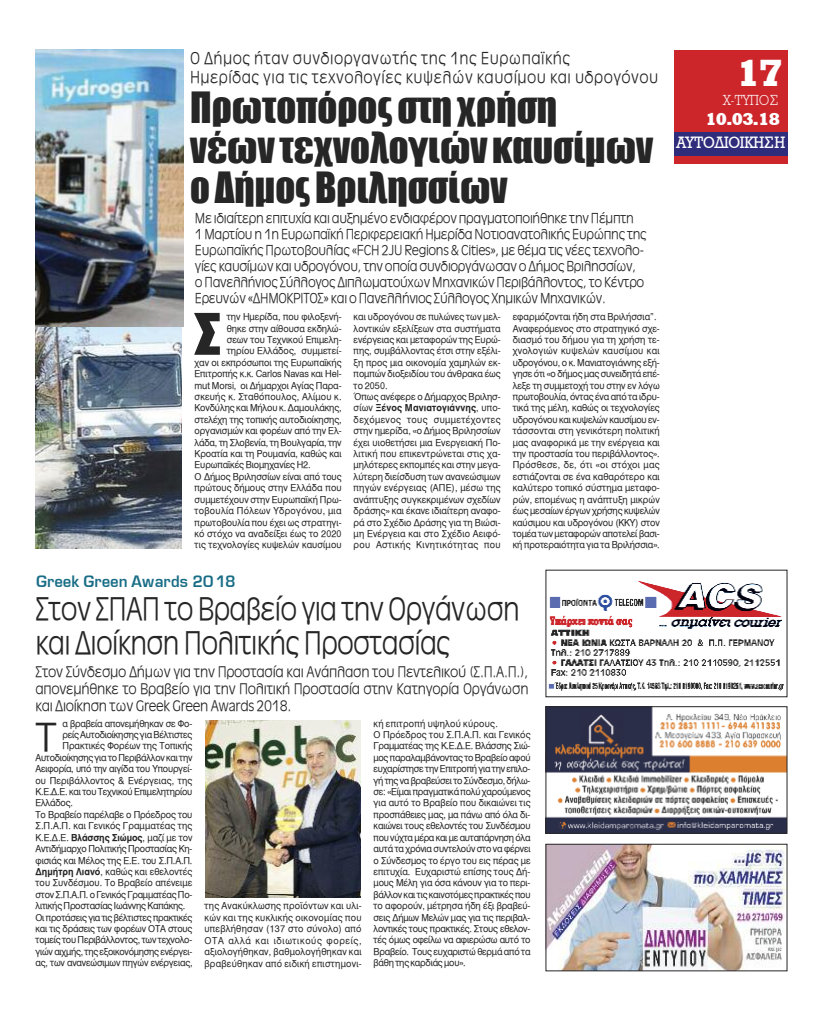
<style>
.page{position:relative;width:823px;height:1021px;background:#fff}
.page>*{position:absolute;margin:0;border:0;box-sizing:border-box;transform-origin:0 0}
.t1{font:52.9px "Impact";color:#272627;scale:1.26 1}
.t2{font:300 42.1px "UB Antique Olive";color:#272627;scale:1.14 1}
.t3{font:39.6px/39.6px "Impact";color:#272627}
.t4{font:900 39px "UB Rockwell";color:#fff;scale:.96 1}
.t5{font:300 34px/34px "UB Antique Olive";letter-spacing:-.025em;color:#272627;scale:.91 1}
.t6{font:300 18px/19px "UB Antique Olive";letter-spacing:.025em;color:#272627;scale:.94 1}
.t7{font:18px "UB Europa Bold";color:#186d86;scale:.95 1}
.t8{font:900 18px "UB Rockwell";color:#fff}
.t9{font:17px "UB Rockwell";letter-spacing:-.015em;color:#fff;scale:.94 1}
.t10{font:300 16px/17px "UB Antique Olive";letter-spacing:-.02em;color:#272627;text-align:justify;scale:.95 1}
.t11{font:300 15px/16px "UB Antique Olive";letter-spacing:-.025em;color:#272627;scale:.95 1}
.t12{font:300 15px "UB Rockwell";color:#fff;scale:.93 1}
.t13{font:9.5px/11.4px "UB Helvetica";letter-spacing:-.01em;color:#272627;scale:.95 1}
.t14{font:9.5px "UB Helvetica";letter-spacing:-.03em;color:#272627;scale:.95 1}
.t15{font:9.5px "UB Helvetica";letter-spacing:.01em;color:#272627;scale:.95 1}
.t16{font:9.5px "UB Helvetica";letter-spacing:.015em;color:#272627;scale:.95 1}
.t17{font:9.5px "UB Helvetica";letter-spacing:.02em;color:#272627;scale:.95 1}
.t18{font:9.5px "UB Helvetica Bold";letter-spacing:.015em;color:#272627;scale:.95 1}
.t19{font:9.5px "UB Helvetica";letter-spacing:.03em;color:#272627;scale:.95 1}
.s1{font-family:"UB Helvetica"}
.s2{font-family:"UB Helvetica Bold"}
</style>
<div class="page">
<div style="left:673px;top:50px;width:114px;height:114px;background:#cc262b"></div>
<div style="left:673px;top:132px;width:114px;height:23px;background:#302c7c"></div>
<img style="left:547px;top:708px;width:238px;height:123px">
<div style="left:545px;top:706px;width:242px;height:127px;border:1px solid #272627"></div>
<img style="left:548px;top:581px;width:236px;height:110px">
<img style="left:547px;top:845px;width:238px;height:124px">
<div style="left:545px;top:843px;width:242px;height:128px;border:1px solid #272627"></div>
<img style="left:35px;top:50px;width:148px;height:276px">
<img style="left:205px;top:720px;width:156px;height:177px">
<div style="left:35px;top:327px;width:146px;height:226px;background:linear-gradient(to right,#fff,#fff)"></div>
<img style="left:35px;top:327px;width:146px;height:221px">
<h3 class="t6" style="left:190px;top:49px;width:499px">Ο Δήμος ήταν συνδιοργανωτής της 1ης Ευρωπαϊκής<br>Ημερίδας για τις τεχνολογίες κυψελών καυσίμου και υδρογόνου</h3>
<h3 class="t3" style="left:190px;top:88px;width:464px">Πρωτοπόροςστηχρήση<br>νέων τεχνολογιώνκαυσίμων οΔήμοςΒριλησσίων</h3>
<p class="t11" style="left:195px;top:210px;width:476px">Με ιδιαίτερη επιτυχία και αυξημένο ενδιαφέρον πραγματοποιήθηκε την Πέμπτη<br>1 Μαρτίου η 1η Ευρωπαϊκή Περιφερειακή Ημερίδα Νοτιοανατολικής Ευρώπης της Ευρωπαϊκής Πρωτοβουλίας «FCH 2JU Regions &amp; Cities», με θέμα τις νέες τεχνολο&shy;γίες καυσίμων και υδρογόνου, την οποία συνδιοργάνωσαν ο Δήμος Βριλησσίων, ο Πανελλήνιος Σύλλογος Διπλωματούχων Μηχανικών Περιβάλλοντος, το Κέντρο Ερευνών «ΔΗΜΟΚΡΙΤΟΣ» και ο Πανελλήνιος Σύλλογος Χημικών Μηχανικών.</p>
<p class="t13" style="left:227px;top:311px;width:122px">την Ημερίδα, που φιλοξενή-</p>
<p class="t13" style="left:227px;top:322px;width:122px">θηκε στην αίθουσα εκδηλώ-</p>
<p class="t13" style="left:227px;top:334px;width:122px">σεων του Τεχνικού Επιμελη-</p>
<p class="t13" style="left:227px;top:345px;width:122px">τηρίου Ελλάδος, συμμετεί-</p>
<p class="t13" style="left:194px;top:357px;width:156px">χαν οι εκπρόσωποι της Ευρωπαϊκής</p>
<p class="t13" style="left:194px;top:368px;width:156px">Επιτροπής κ.κ. Carlos Navas και Hel-</p>
<p class="t13" style="left:194px;top:379px;width:156px">mut Morsi, οι Δήμαρχοι Αγίας Παρα-</p>
<p class="t17" style="left:194px;top:391px;width:156px">σκευής κ. Σταθόπουλος, Αλίμου κ.</p>
<p class="t13" style="left:194px;top:402px;width:156px">Κονδύλης και Μήλου κ. Δαμουλάκης,</p>
<p class="t13" style="left:194px;top:414px;width:156px">στελέχη της τοπικής αυτοδιοίκησης,</p>
<p class="t13" style="left:194px;top:425px;width:156px">οργανισμών και φορέων από την Ελ-</p>
<p class="t13" style="left:194px;top:436px;width:156px">λάδα, τη Σλοβενία, τη Βουλγαρία, την</p>
<p class="t13" style="left:194px;top:448px;width:156px">Κροατία και τη Ρουμανία, καθώς και</p>
<p class="t13" style="left:194px;top:459px;width:124px">Ευρωπαϊκές Βιομηχανίες Η2.</p>
<p class="t13" style="left:194px;top:471px;width:156px">Ο Δήμος Βριλησσίων είναι από τους</p>
<p class="t15" style="left:194px;top:482px;width:156px">πρώτους δήμους στην Ελλάδα που</p>
<p class="t13" style="left:194px;top:493px;width:156px">συμμετέχουν στην Ευρωπαϊκή Πρω-</p>
<p class="t19" style="left:194px;top:505px;width:156px">τοβουλία Πόλεων Υδρογόνου, μια</p>
<p class="t13" style="left:194px;top:516px;width:156px">πρωτοβουλία που έχει ως στρατηγι-</p>
<p class="t15" style="left:194px;top:528px;width:156px">κό στόχο να αναδείξει έως το 2020</p>
<p class="t15" style="left:194px;top:539px;width:156px">τις τεχνολογίες κυψελών καυσίμου</p>
<h1 class="t1" style="left:195px;top:301px;width:22px">Σ</h1>
<h3 class="t7" style="left:35px;top:573px;width:211px">Greek Green Awards 2018</h3>
<p class="t13" style="left:353px;top:311px;width:156px">και υδρογόνου σε πυλώνες των μελ&shy;λοντικών εξελίξεων στα συστήματα ενέργειας και μεταφορών της Ευρώ&shy;πης, συμβάλλοντας έτσι στην εξέλι&shy;ξη προς μια οικονομία χαμηλών εκ&shy;πομπών διοξειδίου του άνθρακα έως το 2050.<br>Όπως ανέφερε ο Δήμαρχος Βριλησ-</p>
<p class="t18" style="left:353px;top:402px;width:156px"><span class="s1">σίων</span> Ξένος Μανιατογιάννης<span class="s1">, υπο-</span></p>
<p class="t13" style="left:353px;top:414px;width:156px;text-align:justify">δεχόμενος τους συμμετέχοντες στην ημερίδα, «ο Δήμος Βριλησσίων έχει υιοθετήσει μια Ενεργειακή Πο&shy;λιτική που επικεντρώνεται στις χα&shy;μηλότερες εκπομπές και στην μεγα&shy;λύτερη διείσδυση των ανανεώσιμων πηγών ενέργειας (ΑΠΕ), μέσω της ανάπτυξης συγκεκριμένων σχεδίων δράσης» και έκανε ιδιαίτερη αναφο&shy;ρά στο Σχέδιο Δράσης για τη Βιώσι&shy;μη Ενέργεια και στο Σχέδιο Αειφό&shy;ρου Αστικής Κινητικότητας που</p>
<p class="t13" style="left:512px;top:311px;width:156px">εφαρμόζονται ήδη στα Βριλήσσια”.<br>Αναφερόμενος στο στρατηγικό σχε&shy;διασμό του δήμου για τη χρήση τε&shy;χνολογιών κυψελών καυσίμου και υδρογόνου, ο κ. Μανιατογιάννης εξή&shy;γησε ότι «ο δήμος μας συνειδητά επέ&shy;λεξε τη συμμετοχή του στην εν λόγω πρωτοβουλία, όντας ένα από τα ιδρυ&shy;τικά της μέλη, καθώς οι τεχνολογίες υδρογόνου και κυψελών καυσίμου εν&shy;τάσσονται στη γενικότερη πολιτική μας αναφορικά με την ενέργεια και την προστασία του περιβάλλοντος».<br>Πρόσθεσε, δε, ότι «οι στόχοι μας εστιάζονται σε ένα καθαρότερο και καλύτερο τοπικό σύστημα μεταφο&shy;ρών, επομένως η ανάπτυξη μικρών έως μεσαίων έργων χρήσης κυψελών καύσιμου και υδρογόνου (ΚΚΥ) στον τομέα των μεταφορών αποτελεί βασι&shy;κή προτεραιότητα για τα Βριλήσσια».</p>
<h3 class="t5" style="left:35px;top:593px;width:533px">Στον ΣΠΑΠ το Βραβείο για την Οργάνωση και Διοίκηση Πολιτικής Προστασίας</h3>
<h3 class="t10" style="left:35px;top:663px;width:520px">Στον Σύνδεσμο Δήμων για την Προστασία και Ανάπλαση του Πεντελικού (Σ.Π.Α.Π.), απονεμήθηκε το Βραβείο για την Πολιτική Προστασία στην Κατηγορία Οργάνωση και Διοίκηση των Greek Green Awards 2018.</h3>
<p class="t13" style="left:62px;top:717px;width:138px">α βραβεία απονεμήθηκαν σε Φο-</p>
<p class="t13" style="left:62px;top:729px;width:138px">ρείς Αυτοδιοίκησης για Βέλτιστες</p>
<p class="t13" style="left:62px;top:740px;width:138px">Πρακτικές Φορέων της Τοπικής</p>
<p class="t14" style="left:35px;top:752px;width:167px">Αυτοδιοίκησης για το Περιβάλλον και την</p>
<p class="t13" style="left:35px;top:763px;width:166px">Αειφορία, υπό την αιγίδα του Υπουργεί-</p>
<p class="t16" style="left:35px;top:774px;width:167px">ου Περιβάλλοντος &amp; Ενέργειας, της</p>
<p class="t13" style="left:35px;top:786px;width:167px">Κ.Ε.Δ.Ε. και του Τεχνικού Επιμελητηρίου</p>
<p class="t13" style="left:35px;top:797px;width:41px">Ελλάδος.</p>
<p class="t13" style="left:35px;top:808px;width:167px">Το Βραβείο παρέλαβε ο Πρόεδρος του</p>
<p class="t16" style="left:35px;top:820px;width:167px">Σ.Π.Α.Π. και Γενικός Γραμματέας της</p>
<p class="t13" style="left:35px;top:831px;width:167px">Κ.Ε.Δ.Ε. <span class="s2">Βλάσσης Σιώμος</span>, μαζί με τον</p>
<p class="t13" style="left:35px;top:843px;width:166px">Αντιδήμαρχο Πολιτικής Προστασίας Κη-</p>
<p class="t13" style="left:35px;top:854px;width:167px">φισιάς και Μέλος της Ε.Ε. του Σ.Π.Α.Π.</p>
<p class="t13" style="left:35px;top:865px;width:167px"><span class="s2">Δημήτρη Λιανό</span>, καθώς και εθελοντές</p>
<p class="t15" style="left:35px;top:877px;width:167px">του Συνδέσμου. Το Βραβείο απένειμε</p>
<p class="t14" style="left:35px;top:888px;width:166px">στον Σ.Π.Α.Π. ο Γενικός Γραμματέας Πο-</p>
<p class="t13" style="left:35px;top:900px;width:159px">λιτικής Προστασίας Ιωάννης Καπάκης.</p>
<p class="t14" style="left:35px;top:911px;width:167px">Οι προτάσεις για τις βέλτιστες πρακτικές</p>
<p class="t13" style="left:35px;top:922px;width:167px">και τις δράσεις των φορέων ΟΤΑ στους</p>
<p class="t13" style="left:35px;top:934px;width:166px">τομείς του Περιβάλλοντος, των τεχνολο-</p>
<p class="t14" style="left:35px;top:945px;width:166px">γιών αιχμής, της εξοικονόμησης ενέργει-</p>
<p class="t13" style="left:35px;top:957px;width:167px">ας, των ανανεώσιμων πηγών ενέργειας,</p>
<h2 class="t2" style="left:35px;top:716px;width:20px">Τ</h2>
<p class="t13" style="left:204px;top:900px;width:167px;text-align:justify">της Ανακύκλωσης προϊόντων και υλι&shy;κών και της κυκλικής οικονομίας που υπεβλήθησαν (137 στο σύνολο) από ΟΤΑ αλλά και ιδιωτικούς φορείς, αξιολογήθηκαν, βαθμολογήθηκαν και βραβεύθηκαν από ειδική επιστημονι-</p>
<p class="t13" style="left:373px;top:717px;width:167px">κή επιτροπή υψηλού κύρους.<br>Ο Πρόεδρος του Σ.Π.Α.Π. και Γενικός Γραμματέας της Κ.Ε.Δ.Ε. Βλάσσης Σιώ&shy;μος παραλαμβάνοντας το Βραβείο αφού ευχαρίστησε την Επιτροπή για την επιλο&shy;γή της να βραβεύσει το Σύνδεσμο, δήλω&shy;σε: «Είμαι πραγματικά πολύ χαρούμενος για αυτό το Βραβείο που δικαιώνει τις προσπάθειες μας, μα πάνω από όλα δι&shy;καιώνει τους εθελοντές του Συνδέσμου που νύχτα μέρα και με αυταπάρνηση όλα αυτά τα χρόνια συντελούν στο να φέρνει ο Σύνδεσμος το έργο του εις πέρας με επιτυχία. Ευχαριστώ επίσης τους Δή&shy;μους Μέλη για όσα κάνουν για το περι&shy;βάλλον και τις καινοτόμες πρακτικές που το αφορούν, μέτρησα ήδη έξι βραβεύ&shy;σεις Δήμων Μελών μας για τις περιβαλ&shy;λοντικές τους πρακτικές. Στους εθελον&shy;τές όμως οφείλω να αφιερώσω αυτό το Βραβείο. Τους ευχαριστώ θερμά από τα βάθη της καρδιάς μου».</p>
<h3 class="t4" style="left:736px;top:51px;width:48px">17</h3>
<h3 class="t8" style="left:705px;top:109px;width:75px">10.03.18</h3>
<h3 class="t9" style="left:676px;top:134px;width:117px">ΑΥΤΟΔΙΟΙΚΗΣΗ</h3>
<h3 class="t12" style="left:722px;top:92px;width:61px">Χ-ΤΥΠΟΣ</h3>
</div>
